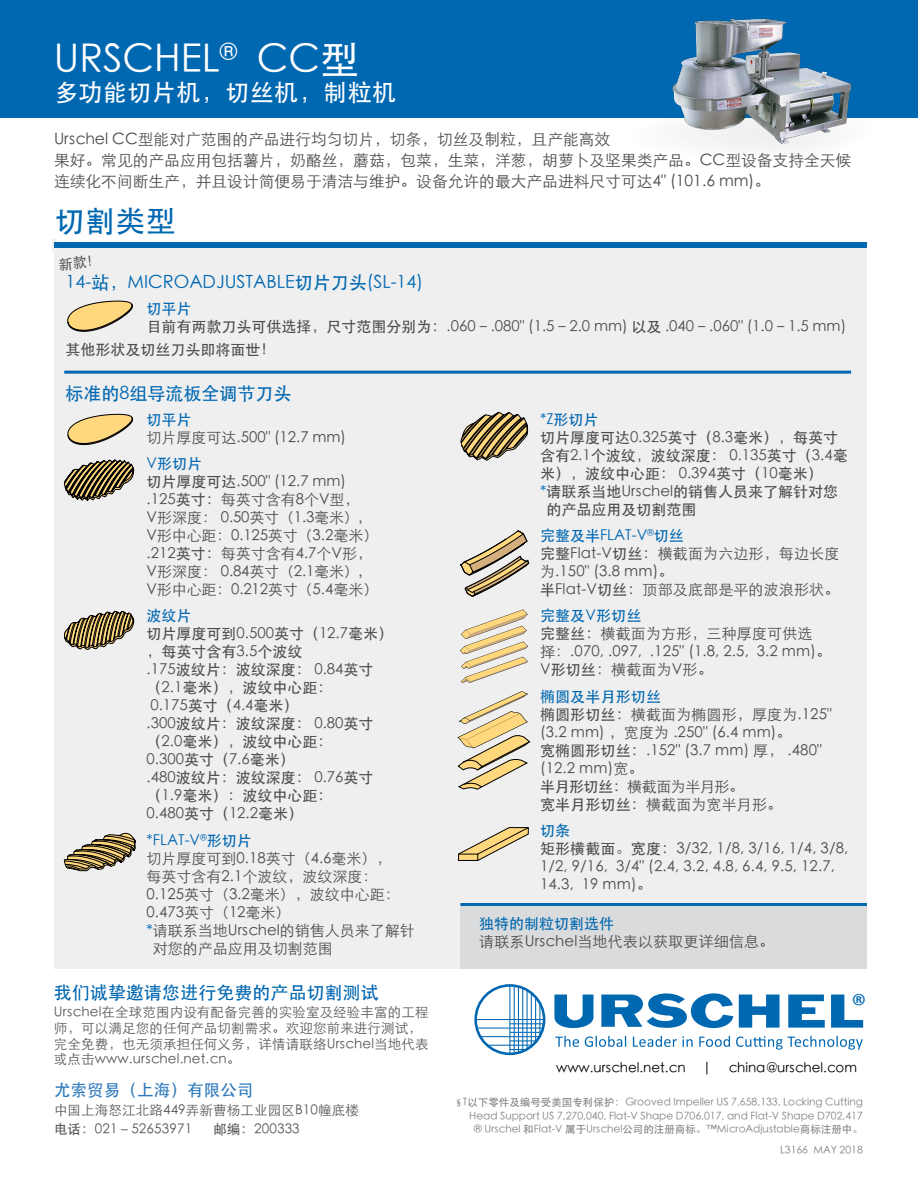
<style>
.page{position:relative;width:918px;height:1188px;background:#fff}
.page>*{position:absolute;margin:0;border:0;box-sizing:border-box;transform-origin:0 0}
.t1{font:39px "ST Heiti";color:#fff}
.t2{font:30.75px "Calibri";color:#0067b1}
.t3{font:30px "ST Heiti";color:#0067b1}
.t4{font:24px "ST Heiti";letter-spacing:.02em;color:#fff}
.t5{font:18px "ST Heiti";color:#0067b1}
.t6{font:17.85px "ST Heiti";letter-spacing:.01em;color:#0067b1}
.t7{font:16.5px "ST Heiti";letter-spacing:.01em;color:#2f7abc}
.t8{font:15.75px/21px "ST Xihei";color:#4d4d4f}
.t9{font:15px/18px "ST Xihei";color:#4d4d4f}
.t10{font:15px/18px "ST Heiti";color:#4d4d4f}
.t11{font:15px "ST Heiti";color:#0067b1}
.t12{font:13.5px/15.8px "ST Xihei";letter-spacing:.01em;color:#58595b}
.t13{font:13.5px "ST Heiti";color:#000}
.t14{font:10.5px/13.5px "ST Heiti";color:#808285;text-align:right}
.s1{font-family:"ST Heiti"}
.s2{color:#0067b1}
.s3{font-size:9px;color:#4d4d4f}
</style>
<div class="page">
<div style="left:55px;top:245px;width:812px;height:724px;background:#efeff0"></div>
<svg style="left:52px;top:240px;width:5px;height:13px"></svg>
<div style="left:460px;top:904px;width:407px;height:65px;background:#d5d7d8"></div>
<div style="left:0;top:0;width:918px;height:117px;background:#0067b1"></div>
<svg style="left:554px;top:993px;width:309px;height:57px"></svg>
<div style="left:474px;top:984px;width:71px;height:71px;border:3px solid #0067b1;border-radius:50%"></div>
<hr style="left:509px;top:985px;width:1px;height:69px;background:#0067b1">
<hr style="left:476px;top:1019px;width:68px;height:1px;background:#0067b1">
<hr style="left:477px;top:1028px;width:66px;height:1px;background:#0067b1">
<hr style="left:487px;top:1045px;width:45px;height:1px;background:#0067b1">
<hr style="left:480px;top:1036px;width:60px;height:1px;background:#0067b1">
<hr style="left:527px;top:990px;width:1px;height:59px;background:#0067b1">
<hr style="left:522px;top:988px;width:1px;height:63px;background:#0067b1">
<hr style="left:539px;top:1003px;width:1px;height:33px;background:#0067b1">
<hr style="left:518px;top:986px;width:1px;height:67px;background:#0067b1">
<hr style="left:531px;top:992px;width:1px;height:54px;background:#0067b1">
<hr style="left:535px;top:997px;width:1px;height:45px;background:#0067b1">
<hr style="left:514px;top:986px;width:1px;height:68px;background:#0067b1">
<hr style="left:510px;top:1023px;width:34px;height:1px;background:#0067b1">
<hr style="left:510px;top:1032px;width:31px;height:1px;background:#0067b1">
<svg style="left:510px;top:1040px;width:25px;height:1px"></svg>
<svg style="left:510px;top:1049px;width:16px;height:1px"></svg>
<svg style="left:624px;top:117px;width:257px;height:32px"></svg>
<img style="left:667px;top:18px;width:191px;height:126px">
<svg style="left:460px;top:530px;width:70px;height:67px"></svg>
<svg style="left:458px;top:827px;width:71px;height:34px"></svg>
<svg style="left:460px;top:610px;width:68px;height:73px"></svg>
<svg style="left:67px;top:414px;width:66px;height:31px"></svg>
<svg style="left:64px;top:610px;width:71px;height:40px"></svg>
<svg style="left:457px;top:691px;width:74px;height:99px"></svg>
<svg style="left:63px;top:460px;width:71px;height:41px"></svg>
<hr style="left:64px;top:371px;width:787px;height:3px;background:#0067b1">
<hr style="left:460px;top:903px;width:407px;height:3px;background:#0067b1">
<div style="left:55px;top:243px;width:812px;height:5px;background:#0067b1"></div>
<svg style="left:67px;top:301px;width:66px;height:31px"></svg>
<svg style="left:64px;top:832px;width:72px;height:39px"></svg>
<svg style="left:460px;top:412px;width:68px;height:49px"></svg>
<h1 class="t1" style="left:54px;top:40px;width:307px">URSCHEL<sup>®</sup> CC型</h1>
<h3 class="t4" style="left:54px;top:81px;width:344px">多功能切片机，切丝机，制粒机</h3>
<p class="t8" style="left:54px;top:129px;width:799px">Urschel CC型能对广范围的产品进行均匀切片，切条，切丝及制粒，且产能高效<br>果好。常见的产品应用包括薯片，奶酪丝，蘑菇，包菜，生菜，洋葱，胡萝卜及坚果类产品。CC型设备支持全天候连续化不间断生产，并且设计简便易于清洁与维护。设备允许的最大产品进料尺寸可达4" (101.6 mm)。</p>
<h3 class="t3" style="left:55px;top:207px;width:122px">切割类型</h3>
<p class="t5" style="left:66px;top:274px;width:359px">14-站，MICROADJUSTABLE切片刀头(SL-14)</p>
<p class="t11" style="left:147px;top:301px;width:46px">切平片</p>
<p class="t10" style="left:66px;top:315px;width:782px;line-height:22.8px;text-indent:81px">目前有两款刀头可供选择，尺寸范围分别为：.060–.080" (1.5–2.0 mm) 以及 .040–.060" (1.0–1.5 mm)其他形状及切丝刀头即将面世！</p>
<p class="t5" style="left:66px;top:385px;width:227px">标准的8组导流板全调节刀头</p>
<p class="t11" style="left:147px;top:412px;width:46px">切平片</p>
<p class="t9" style="left:147px;top:429px;width:201px">切片厚度可达.500" (12.7 mm)</p>
<p class="t11" style="left:147px;top:456px;width:57px">V形切片</p>
<p class="t10" style="left:147px;top:473px;width:201px">切片厚度可达.500" (12.7 mm)</p>
<p class="t9" style="left:147px;top:491px;width:233px"><span class="s1">.125英寸：</span>每英寸含有8个V型，<br>V形深度： 0.50英寸（1.3毫米），<br>V形中心距：0.125英寸（3.2毫米）<span class="s1">.212英寸：</span>每英寸含有4.7个V形，<br>V形深度： 0.84英寸（2.1毫米），<br>V形中心距：0.212英寸（5.4毫米）</p>
<p class="t11" style="left:147px;top:609px;width:46px">波纹片</p>
<p class="t10" style="left:147px;top:625px;width:248px">切片厚度可到0.500英寸（12.7毫米），每英寸含有3.5个波纹<br>.175波纹片：波纹深度： 0.84英寸（2.1毫米），波纹中心距：<br>0.175英寸（4.4毫米）<br>.300波纹片：波纹深度： 0.80英寸（2.0毫米），波纹中心距：<br>0.300英寸（7.6毫米）<br>.480波纹片：波纹深度： 0.76英寸（1.9毫米）：波纹中心距：<br>0.480英寸（12.2毫米）</p>
<p class="t11" style="left:147px;top:833px;width:107px">*FLAT-V<sup>®</sup>形切片</p>
<p class="t9" style="left:147px;top:849px;width:246px">切片厚度可到0.18英寸（4.6毫米），</p>
<p class="t9" style="left:147px;top:867px;width:232px">每英寸含有2.1个波纹，波纹深度：</p>
<p class="t9" style="left:147px;top:885px;width:255px">0.125英寸（3.2毫米），波纹中心距：</p>
<p class="t9" style="left:147px;top:903px;width:146px">0.473英寸（12毫米）</p>
<p class="t9" style="left:147px;top:921px;width:270px"><span class="s2">*</span>请联系当地Urschel的销售人员来了解针</p>
<p class="t9" style="left:153px;top:939px;width:181px">对您的产品应用及切割范围</p>
<p class="t6" style="left:54px;top:983px;width:326px">我们诚挚邀请您进行免费的产品切割测试</p>
<p class="t12" style="left:54px;top:1004px;width:376px">Urschel在全球范围内设有配备完善的实验室及经验丰富的工程师，可以满足您的任何产品切割需求。欢迎您前来进行测试，完全免费，也无须承担任何义务，详情请联络Urschel当地代表或点击www.urschel.net.cn。</p>
<p class="t7" style="left:54px;top:1082px;width:201px">尤索贸易（上海）有限公司</p>
<p class="t12" style="left:54px;top:1101px;width:306px;line-height:19.2px">中国上海怒江北路449弄新曹杨工业园区B10幢底楼<span class="s1">电话：</span>021－52653971</p>
<p class="t12" style="left:213px;top:1122px;width:88px"><span class="s1">邮编：</span>200333</p>
<p class="t11" style="left:540px;top:412px;width:60px">*Z形切片</p>
<p class="t10" style="left:540px;top:429px;width:300px">切片厚度可达0.325英寸（8.3毫米），每英寸</p>
<p class="t10" style="left:540px;top:447px;width:309px">含有2.1个波纹，波纹深度： 0.135英寸（3.4毫</p>
<p class="t10" style="left:540px;top:465px;width:284px">米），波纹中心距： 0.394英寸（10毫米）</p>
<p class="t10" style="left:540px;top:483px;width:300px"><span class="s2">*</span>请联系当地Urschel的销售人员来了解针对您</p>
<p class="t10" style="left:546px;top:501px;width:151px">的产品应用及切割范围</p>
<p class="t11" style="left:540px;top:528px;width:145px">完整及半FLAT-V<sup>®</sup>切丝</p>
<p class="t9" style="left:540px;top:545px;width:301px"><span class="s1">完整Flat-V切丝：</span>横截面为六边形，每边长度为.150" (3.8 mm)。<br><span class="s1">半Flat-V切丝：</span>顶部及底部是平的波浪形状。</p>
<p class="t11" style="left:540px;top:609px;width:103px">完整及V形切丝</p>
<p class="t9" style="left:540px;top:625px;width:293px"><span class="s1">完整丝：</span>横截面为方形，三种厚度可供选择：.070, .097, .125" (1.8, 2.5, 3.2 mm)。<br><span class="s1">V形切丝：</span>横截面为V形。</p>
<p class="t11" style="left:540px;top:689px;width:123px">椭圆及半月形切丝</p>
<p class="t9" style="left:540px;top:705px;width:293px"><span class="s1">椭圆形切丝：</span>横截面为椭圆形，厚度为.125" (3.2 mm) ，宽度为 .250" (6.4 mm)。<br><span class="s1">宽椭圆形切丝：</span>.152" (3.7 mm) 厚， .480" (12.2 mm)宽。<br><span class="s1">半月形切丝：</span>横截面为半月形。<br><span class="s1">宽半月形切丝：</span>横截面为宽半月形。</p>
<p class="t11" style="left:540px;top:823px;width:32px">切条</p>
<p class="t9" style="left:540px;top:839px;width:310px"><span class="s1">矩形横截面。宽度：</span>3/32, 1/8, 3/16, 1/4, 3/8,<br>1/2, 9/16, 3/4" (2.4, 3.2, 4.8, 6.4, 9.5, 12.7,<br>14.3, 19 mm)。</p>
<p class="t11" style="left:479px;top:916px;width:136px">独特的制粒切割选件</p>
<p class="t9" style="left:479px;top:933px;width:297px">请联系Urschel当地代表以获取更详细信息。</p>
<h2 class="t2" style="left:851px;top:985px;width:17px">®</h2>
<p class="t13" style="left:556px;top:1062px;width:131px">www.urschel.net.cn</p>
<p class="t13" style="left:702px;top:1062px;width:11px">|</p>
<p class="t13" style="left:728px;top:1062px;width:130px">china@urschel.com</p>
<p class="t14" style="left:454px;top:1096px;width:410px"><span class="s3">§</span>T以下零件及编号受美国专利保护：Grooved Impeller US 7,658,133, Locking Cutting<br>Head Support US 7,270,040, Flat-V Shape D706,017, and Flat-V Shape D702,417<br>® Urschel 和Flat-V 属于Urschel公司的注册商标。™MicroAdjustable商标注册中。</p>
<p class="t14" style="left:780px;top:1143px;width:84px">L3166 MAY 2018</p>
</div>
